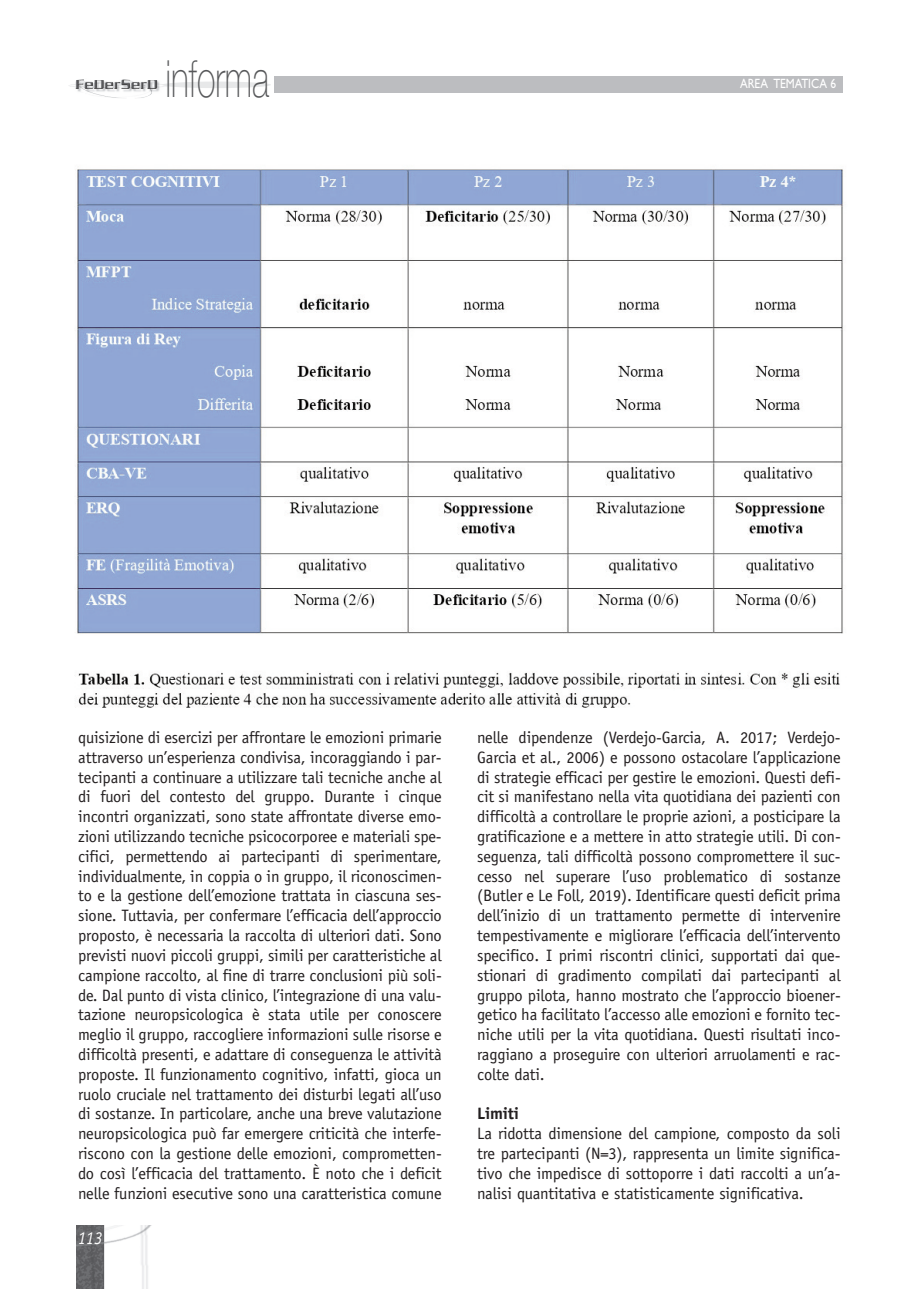
<style>
.page{position:relative;width:919px;height:1289px;background:#fff}
.page>*{position:absolute;margin:0;border:0;box-sizing:border-box;transform-origin:0 0}
.t1{font:100 51px "Helvetica Neue";color:#57585a;scale:.67 1}
.t2{font:italic 18px "Officina Sans";color:#fff;scale:.9 1}
.t3{font:16.5px/19.8px "Officina Sans";letter-spacing:-.01em;color:#231f20;text-align:justify}
.t4{font:700 16.5px "Officina Sans";letter-spacing:-.01em;color:#231f20}
.t5{font:13.5px "Gill Sans";letter-spacing:-.005em;color:#fff;scale:.85 1}
</style>
<div class="page">
<div style="left:274px;top:77px;width:568px;height:16px;background:#bcbdc0"></div>
<img style="left:69px;top:79px;width:100px;height:19px">
<div style="left:162px;top:82px;width:109px;height:6px;background:#e7e8e9;border-radius:50%"></div>
<img style="left:77px;top:1225px;width:75px;height:63px">
<img style="left:77px;top:169px;width:767px;height:539px">
<h1 class="t1" style="left:165px;top:47px;width:156px">informa</h1>
<p class="t5" style="left:740px;top:79px;width:114px">AREA TEMATICA 6</p>
<p class="t3" style="left:78px;top:728px;width:365px">quisizione di esercizi per affrontare le emozioni primarie attraverso un’esperienza condivisa, incoraggiando i par&shy;tecipanti a continuare a utilizzare tali tecniche anche al di fuori del contesto del gruppo. Durante i cinque incontri organizzati, sono state affrontate diverse emo&shy;zioni utilizzando tecniche psicocorporee e materiali spe&shy;cifici, permettendo ai partecipanti di sperimentare, individualmente, in coppia o in gruppo, il riconoscimen&shy;to e la gestione dell’emozione trattata in ciascuna ses&shy;sione. Tuttavia, per confermare l’efficacia dell’approccio proposto, è necessaria la raccolta di ulteriori dati. Sono previsti nuovi piccoli gruppi, simili per caratteristiche al campione raccolto, al fine di trarre conclusioni più soli&shy;de. Dal punto di vista clinico, l’integrazione di una valu&shy;tazione neuropsicologica è stata utile per conoscere meglio il gruppo, raccogliere informazioni sulle risorse e difficoltà presenti, e adattare di conseguenza le attività proposte. Il funzionamento cognitivo, infatti, gioca un ruolo cruciale nel trattamento dei disturbi legati all’uso di sostanze. In particolare, anche una breve valutazione neuropsicologica può far emergere criticità che interfe&shy;riscono con la gestione delle emozioni, comprometten&shy;do così l’efficacia del trattamento. È noto che i deficit nelle funzioni esecutive sono una caratteristica comune</p>
<p class="t3" style="left:477px;top:728px;width:365px">nelle dipendenze (Verdejo-Garcia, A. 2017; Verdejo-Garcia et al., 2006) e possono ostacolare l’applicazione di strategie efficaci per gestire le emozioni. Questi defi&shy;cit si manifestano nella vita quotidiana dei pazienti con difficoltà a controllare le proprie azioni, a posticipare la gratificazione e a mettere in atto strategie utili. Di con&shy;seguenza, tali difficoltà possono compromettere il suc&shy;cesso nel superare l’uso problematico di sostanze (Butler e Le Foll, 2019). Identificare questi deficit prima dell’inizio di un trattamento permette di intervenire tempestivamente e migliorare l’efficacia dell’intervento specifico. I primi riscontri clinici, supportati dai que&shy;stionari di gradimento compilati dai partecipanti al gruppo pilota, hanno mostrato che l’approccio bioener&shy;getico ha facilitato l’accesso alle emozioni e fornito tec&shy;niche utili per la vita quotidiana. Questi risultati inco&shy;raggiano a proseguire con ulteriori arruolamenti e rac&shy;colte dati.</p>
<p class="t4" style="left:477px;top:1107px;width:43px">Limiti</p>
<p class="t3" style="left:477px;top:1124px;width:365px">La ridotta dimensione del campione, composto da soli tre partecipanti (N=3), rappresenta un limite significa&shy;tivo che impedisce di sottoporre i dati raccolti a un’a&shy;nalisi quantitativa e statisticamente significativa.</p>
<p class="t2" style="left:78px;top:1231px;width:28px">113</p>
</div>
